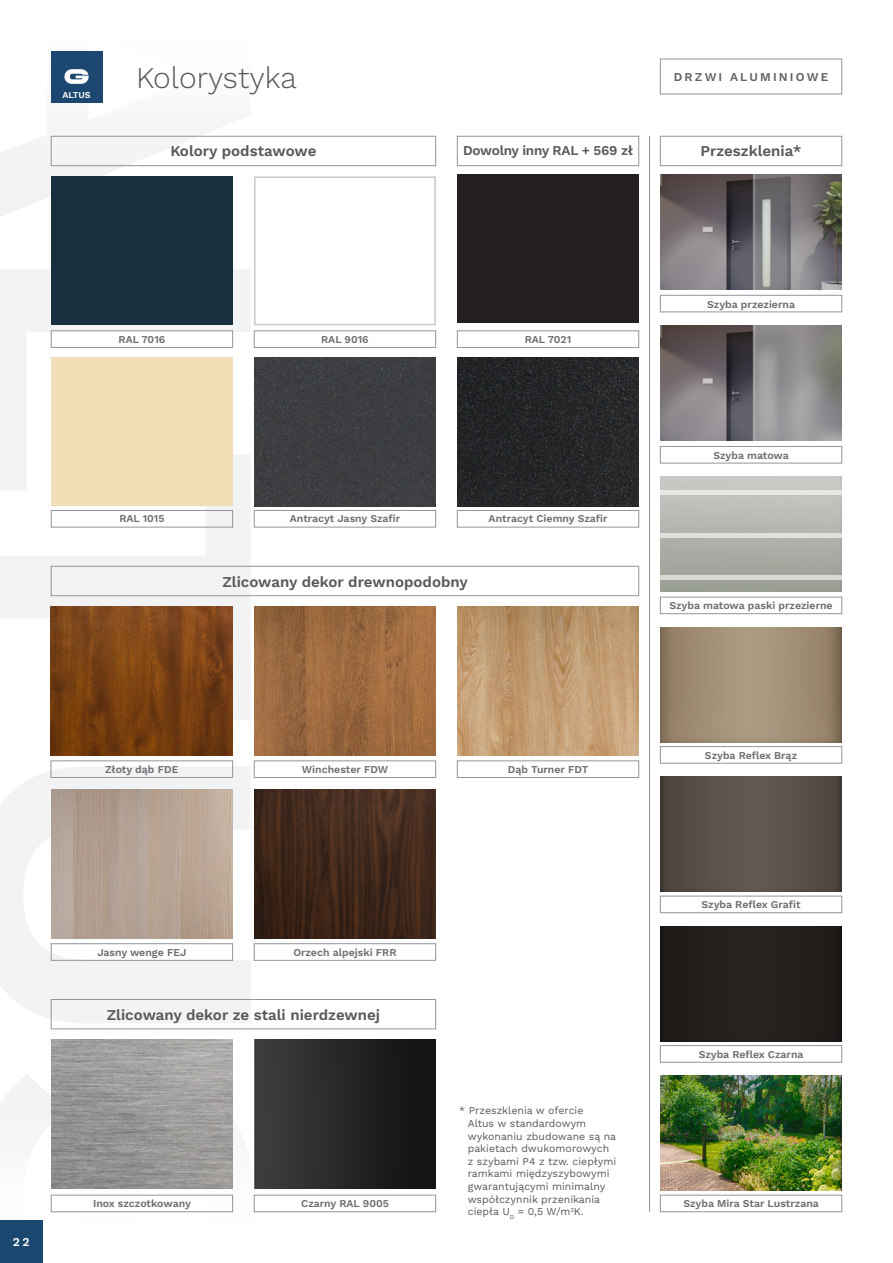
<style>
.page{position:relative;width:893px;height:1263px;background:#fff}
.page>*{position:absolute;margin:0;border:0;box-sizing:border-box;transform-origin:0 0}
.t1{font:300 30px "Work Sans";color:#57585a}
.t2{font:600 15px "Work Sans";color:#57585a}
.t3{font:600 13.5px "Work Sans";letter-spacing:-.02em;color:#57585a}
.t4{font:600 12px "Work Sans";letter-spacing:.18em;color:#636366}
.t5{font:600 12px "Work Sans";color:#fff}
.t6{font:600 10.5px "Work Sans";color:#6c6d70}
.t7{font:10.5px/12.6px "Work Sans";color:#57585a}
.t8{font:600 9px "Work Sans";color:#fff}
</style>
<div class="page">
<img style="left:0;top:51px;width:843px;height:1162px">
<div style="left:51px;top:51px;width:51px;height:51px;background:#1c4771"></div>
<svg style="left:64px;top:69px;width:25px;height:15px"></svg>
<div style="left:0;top:1220px;width:43px;height:43px;background:#1c4771"></div>
<div style="left:660px;top:59px;width:182px;height:35px;border:1px solid #939598"></div>
<div style="left:51px;top:136px;width:385px;height:30px;border:1px solid #939598"></div>
<div style="left:457px;top:136px;width:182px;height:30px;border:1px solid #939598"></div>
<div style="left:51px;top:357px;width:182px;height:149px;background:#f1dfb7"></div>
<img style="left:254px;top:357px;width:182px;height:149px">
<img style="left:457px;top:357px;width:182px;height:149px">
<div style="left:254px;top:510px;width:182px;height:17px;border:1px solid #939598"></div>
<div style="left:457px;top:510px;width:182px;height:17px;border:1px solid #939598"></div>
<div style="left:51px;top:510px;width:182px;height:17px;border:1px solid #939598"></div>
<div style="left:51px;top:176px;width:182px;height:149px;background:#16303d"></div>
<div style="left:254px;top:176px;width:182px;height:149px;background:#fff;border:2px solid #c7c8ca"></div>
<div style="left:457px;top:174px;width:182px;height:149px;background:#231f20"></div>
<div style="left:51px;top:331px;width:182px;height:17px;border:1px solid #939598"></div>
<div style="left:254px;top:331px;width:182px;height:17px;border:1px solid #939598"></div>
<div style="left:457px;top:331px;width:182px;height:17px;border:1px solid #939598"></div>
<div style="left:660px;top:136px;width:182px;height:30px;border:1px solid #939598"></div>
<div style="left:51px;top:566px;width:588px;height:30px;border:1px solid #939598"></div>
<img style="left:254px;top:789px;width:182px;height:149px">
<img style="left:51px;top:789px;width:182px;height:149px">
<img style="left:51px;top:606px;width:182px;height:149px">
<div style="left:51px;top:761px;width:182px;height:17px;border:1px solid #939598"></div>
<img style="left:457px;top:606px;width:182px;height:149px">
<div style="left:457px;top:761px;width:182px;height:17px;border:1px solid #939598"></div>
<img style="left:254px;top:606px;width:182px;height:149px">
<div style="left:254px;top:761px;width:182px;height:17px;border:1px solid #939598"></div>
<div style="left:254px;top:943px;width:182px;height:17px;border:1px solid #939598"></div>
<div style="left:51px;top:943px;width:182px;height:17px;border:1px solid #939598"></div>
<img style="left:660px;top:326px;width:182px;height:114px">
<div style="left:660px;top:446px;width:182px;height:17px;border:1px solid #939598"></div>
<img style="left:660px;top:174px;width:182px;height:115px">
<div style="left:660px;top:295px;width:182px;height:17px;border:1px solid #939598"></div>
<img style="left:660px;top:627px;width:182px;height:115px">
<div style="left:660px;top:746px;width:182px;height:17px;border:1px solid #939598"></div>
<div style="left:660px;top:896px;width:182px;height:17px;border:1px solid #939598"></div>
<img style="left:660px;top:777px;width:182px;height:115px">
<div style="left:660px;top:1045px;width:182px;height:17px;border:1px solid #939598"></div>
<div style="left:660px;top:926px;width:182px;height:115px;background:#221f1d"></div>
<hr style="left:649px;top:136px;width:1px;height:1076px;background:#939598">
<div style="left:51px;top:999px;width:385px;height:30px;border:1px solid #939598"></div>
<img style="left:51px;top:1040px;width:182px;height:148px">
<div style="left:51px;top:1195px;width:182px;height:17px;border:1px solid #939598"></div>
<div style="left:254px;top:1195px;width:182px;height:17px;border:1px solid #939598"></div>
<img style="left:254px;top:1040px;width:182px;height:148px">
<div style="left:660px;top:1195px;width:182px;height:17px;border:1px solid #939598"></div>
<img style="left:660px;top:1076px;width:182px;height:115px">
<div style="left:660px;top:597px;width:182px;height:17px;border:1px solid #939598"></div>
<svg style="left:660px;top:477px;width:182px;height:114px;background:#b1b4ad"></svg>
<div style="left:660px;top:490px;width:182px;height:5px;background:#e7e8e5"></div>
<div style="left:660px;top:575px;width:182px;height:5px;background:#d8dad6"></div>
<div style="left:660px;top:533px;width:182px;height:5px;background:#dfe1de"></div>
<p class="t8" style="left:62px;top:89px;width:30px">ALTUS</p>
<p class="t1" style="left:136px;top:60px;width:162px">Kolorystyka</p>
<p class="t4" style="left:674px;top:70px;width:156px">DRZWI ALUMINIOWE</p>
<p class="t2" style="left:170px;top:142px;width:148px">Kolory podstawowe</p>
<p class="t3" style="left:463px;top:143px;width:171px">Dowolny inny RAL + 569 zł</p>
<p class="t2" style="left:700px;top:142px;width:103px">Przeszklenia*</p>
<p class="t5" style="left:13px;top:1235px;width:18px">22</p>
<p class="t6" style="left:119px;top:333px;width:48px">RAL 7016</p>
<p class="t6" style="left:321px;top:333px;width:49px">RAL 9016</p>
<p class="t6" style="left:525px;top:333px;width:48px">RAL 7021</p>
<p class="t6" style="left:119px;top:513px;width:47px">RAL 1015</p>
<p class="t6" style="left:290px;top:513px;width:112px">Antracyt Jasny Szafir</p>
<p class="t6" style="left:489px;top:513px;width:120px">Antracyt Ciemny Szafir</p>
<p class="t2" style="left:222px;top:573px;width:247px">Zlicowany dekor drewnopodobny</p>
<p class="t6" style="left:105px;top:763px;width:75px">Złoty dąb FDE</p>
<p class="t6" style="left:302px;top:763px;width:88px">Winchester FDW</p>
<p class="t6" style="left:508px;top:763px;width:82px">Dąb Turner FDT</p>
<p class="t6" style="left:97px;top:946px;width:91px">Jasny wenge FEJ</p>
<p class="t6" style="left:293px;top:946px;width:105px">Orzech alpejski FRR</p>
<p class="t2" style="left:107px;top:1006px;width:275px">Zlicowany dekor ze stali nierdzewnej</p>
<p class="t6" style="left:707px;top:298px;width:89px">Szyba przezierna</p>
<p class="t6" style="left:713px;top:449px;width:77px">Szyba matowa</p>
<p class="t6" style="left:669px;top:600px;width:165px">Szyba matowa paski przezierne</p>
<p class="t6" style="left:705px;top:749px;width:94px">Szyba Reflex Brąz</p>
<p class="t6" style="left:702px;top:899px;width:100px">Szyba Reflex Grafit</p>
<p class="t6" style="left:699px;top:1048px;width:106px">Szyba Reflex Czarna</p>
<p class="t7" style="left:468px;top:1105px;width:150px;text-indent:-9px">* Przeszklenia w ofercie<br>Altus w standardowym wykonaniu zbudowane są na pakietach dwukomorowych z szybami P4 z tzw. ciepłymi ramkami międzyszybowymi gwarantującymi minimalny współczynnik przenikania ciepła U<sub>D</sub> = 0,5 W/m<sup>2</sup>K.</p>
<p class="t6" style="left:93px;top:1198px;width:99px">Inox szczotkowany</p>
<p class="t6" style="left:301px;top:1198px;width:89px">Czarny RAL 9005</p>
<p class="t6" style="left:683px;top:1198px;width:137px">Szyba Mira Star Lustrzana</p>
</div>
